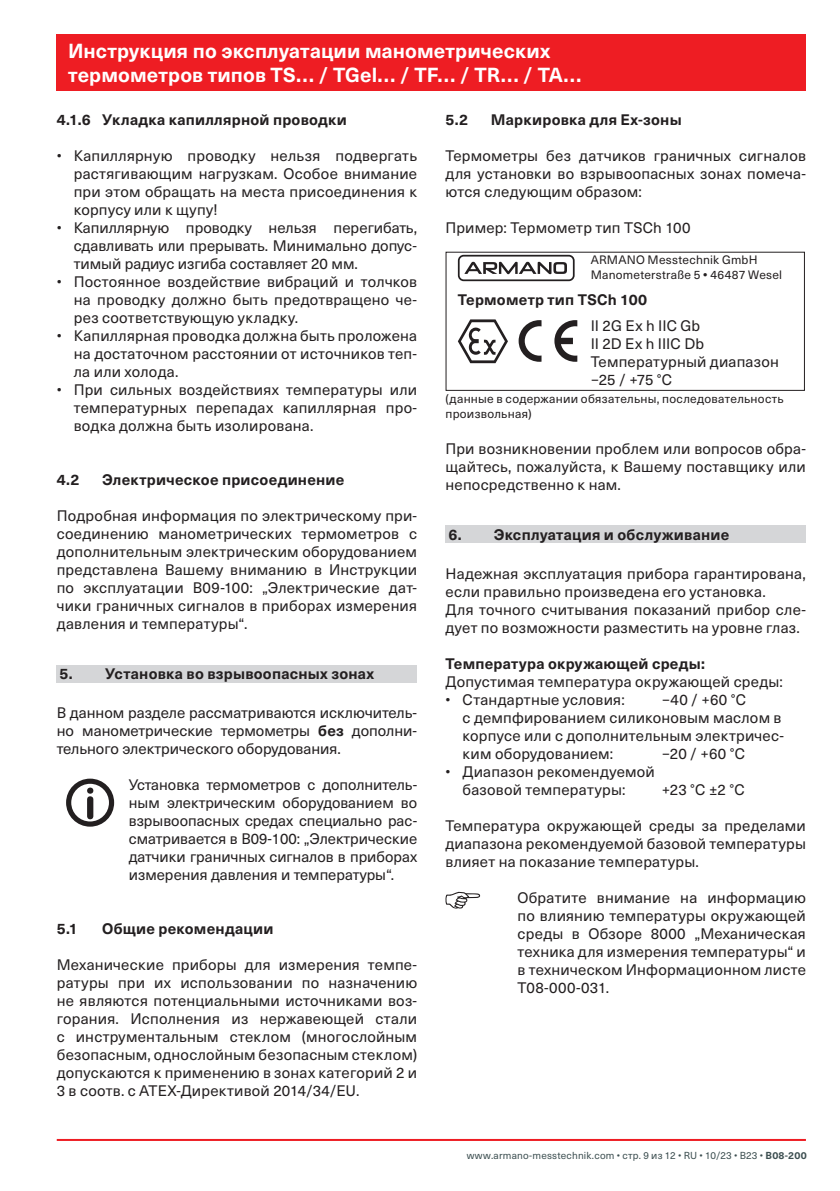
<style>
.page{position:relative;width:840px;height:1191px;background:#fff}
.page>*{position:absolute;margin:0;border:0;box-sizing:border-box;transform-origin:0 0}
.t1{font:700 20px/24px "Neue Haas Unica W1 G";letter-spacing:.005em;color:#fff}
.t2{font:15px/18px "Neue Haas Unica W1 G";letter-spacing:.015em;color:#231f20;text-align:justify}
.t3{font:700 15px "Neue Haas Unica W1 G";letter-spacing:.015em;color:#231f20}
.t4{font:12px/14.4px "Neue Haas Unica W1 G";letter-spacing:.02em;color:#231f20}
.t5{font:10px "Neue Haas Unica W1 G";letter-spacing:.02em;color:#3d4f51}
.s1{font-weight:700}
</style>
<div class="page">
<hr style="left:57px;top:1139px;width:748px;height:2px;background:#ee1d23">
<div style="left:57px;top:34px;width:748px;height:57px;background:#ee1d23"></div>
<div style="left:57px;top:665px;width:360px;height:17px;background:#d5d6d8"></div>
<div style="left:66px;top:778px;width:48px;height:48px;border:5px solid #231f20;border-radius:50%"></div>
<svg style="left:87px;top:787px;width:6px;height:32px"></svg>
<div style="left:457px;top:255px;width:117px;height:26px;border:2px solid #231f20;border-radius:5px"></div>
<svg style="left:464px;top:262px;width:102px;height:12px"></svg>
<svg style="left:458px;top:319px;width:49px;height:44px"></svg>
<svg style="left:518px;top:320px;width:23px;height:42px"></svg>
<svg style="left:554px;top:320px;width:23px;height:42px"></svg>
<div style="left:445px;top:252px;width:359px;height:139px;border:1px solid #231f20"></div>
<div style="left:445px;top:526px;width:360px;height:17px;background:#d5d6d8"></div>
<svg style="left:445px;top:892px;width:35px;height:16px"></svg>
<h1 class="t1" style="left:68px;top:38px;width:514px">Инструкция по эксплуатации манометрических термометров типов TS… / TGel… / TF… / TR… / TA…</h1>
<p class="t3" style="left:57px;top:108px;width:291px">4.1.6 Укладка капиллярной проводки</p>
<p class="t2" style="left:74px;top:146px;width:344px;text-indent:-17px">• Капиллярную проводку нельзя подвергать растягивающим нагрузкам. Особое внимание при этом обращать на места присоединения к корпусу или к щупу!</p>
<p class="t2" style="left:74px;top:218px;width:345px;text-indent:-17px">• Капиллярную проводку нельзя перегибать, сдавливать или прерывать. Минимально допус&shy;тимый радиус изгиба составляет 20 мм.</p>
<p class="t2" style="left:74px;top:272px;width:345px;text-indent:-17px">• Постоянное воздействие вибраций и толчков на проводку должно быть предотвращено че&shy;рез соответствующую укладку.</p>
<p class="t2" style="left:74px;top:326px;width:344px;text-indent:-17px">• Капиллярная проводка должна быть проложена на достаточном расстоянии от источников теп&shy;ла или холода.</p>
<p class="t2" style="left:74px;top:380px;width:344px;text-indent:-17px">• При сильных воздействиях температуры или температурных перепадах капиллярная про&shy;водка должна быть изолирована.</p>
<p class="t3" style="left:445px;top:108px;width:24px">5.2</p>
<p class="t3" style="left:490px;top:108px;width:192px">Маркировка для Ех-зоны</p>
<p class="t2" style="left:445px;top:146px;width:362px">Термометры без датчиков граничных сигналов для установки во взрывоопасных зонах помеча&shy;ются следующим образом:</p>
<p class="t2" style="left:445px;top:218px;width:246px">Пример: Термометр тип TSCh 100</p>
<p class="t4" style="left:590px;top:252px;width:193px">ARMANO Messtechnik GmbH<br>Manometerstraße 5 <span class="s1">•</span> 46487 Wesel</p>
<p class="t3" style="left:457px;top:288px;width:191px">Термометр тип TSCh 100</p>
<p class="t2" style="left:590px;top:315px;width:189px;text-align:left">II 2G Ex h IIC Gb<br>II 2D Ex h IIIC Db<br>Температурный диапазон −25 / +75 °C</p>
<p class="t4" style="left:445px;top:391px;width:339px">(данные в содержании обязательны, последовательность произвольная)</p>
<p class="t2" style="left:445px;top:439px;width:362px">При возникновении проблем или вопросов обра&shy;щайтесь, пожалуйста, к Вашему поставщику или непосредственно к нам.</p>
<p class="t3" style="left:448px;top:523px;width:282px">6. Эксплуатация и обслуживание</p>
<p class="t2" style="left:445px;top:564px;width:362px;text-align:left">Надежная эксплуатация прибора гарантирована, если правильно произведена его установка.<br>Для точного считывания показаний прибор сле&shy;дует по возможности разместить на уровне глаз.</p>
<p class="t3" style="left:445px;top:652px;width:261px">Температура окружающей среды:</p>
<p class="t2" style="left:445px;top:672px;width:339px">Допустимая температура окружающей среды:</p>
<p class="t2" style="left:445px;top:690px;width:181px">• Стандартные условия:</p>
<p class="t3" style="left:57px;top:468px;width:24px">4.2</p>
<p class="t3" style="left:102px;top:468px;width:244px">Электрическое присоединение</p>
<p class="t2" style="left:57px;top:506px;width:362px">Подробная информация по электрическому при&shy;соединению манометрических термометров с дополнительным электрическим оборудованием представлена Вашему вниманию в Инструкции по эксплуатации В09-100: „Электрические дат&shy;чики граничных сигналов в приборах измерения давления и температуры“.</p>
<p class="t3" style="left:60px;top:662px;width:316px">5. Установка во взрывоопасных зонах</p>
<p class="t2" style="left:57px;top:703px;width:361px">В данном разделе рассматриваются исключитель&shy;но манометрические термометры <span class="s1">без</span> дополни&shy;тельного электрического оборудования.</p>
<p class="t2" style="left:129px;top:775px;width:290px">Установка термометров с дополнитель&shy;ным электрическим оборудованием во взрывоопасных средах специально рас&shy;сматривается в В09-100: „Электрические датчики граничных сигналов в приборах измерения давления и температуры“.</p>
<p class="t2" style="left:462px;top:690px;width:322px;text-align:left;text-indent:199px">−40 / +60 °C<br>с демпфированием силиконовым маслом в корпусе или с дополнительным электричес&shy;ким оборудованием:</p>
<p class="t2" style="left:661px;top:744px;width:85px">−20 / +60 °C</p>
<p class="t2" style="left:462px;top:762px;width:194px;text-indent:-17px">• Диапазон рекомендуемой базовой температуры:</p>
<p class="t2" style="left:661px;top:780px;width:84px">+23 °C ±2 °C</p>
<p class="t2" style="left:445px;top:816px;width:362px">Температура окружающей среды за пределами диапазона рекомендуемой базовой температуры влияет на показание температуры.</p>
<p class="t2" style="left:517px;top:888px;width:290px">Обратите внимание на информацию по влиянию температуры окружающей среды в Обзоре 8000 „Механическая техника для измерения температуры“ и в техническом Информационном листе T08-000-031.</p>
<p class="t3" style="left:57px;top:917px;width:23px">5.1</p>
<p class="t3" style="left:102px;top:917px;width:173px">Общие рекомендации</p>
<p class="t2" style="left:57px;top:955px;width:362px">Механические приборы для измерения темпе&shy;ратуры при их использовании по назначению не являются потенциальными источниками воз&shy;горания. Исполнения из нержавеющей стали с инструментальным стеклом (многослойным безопасным, однослойным безопасным стеклом) допускаются к применению в зонах категорий 2 и 3 в соотв. с АТЕХ-Директивой 2014/34/EU.</p>
<p class="t5" style="left:466px;top:1148px;width:341px">www.armano-messtechnik.com • стр. 9 из 12 • RU • 10/23 • B23 • <span class="s1">B08-200</span></p>
</div>
